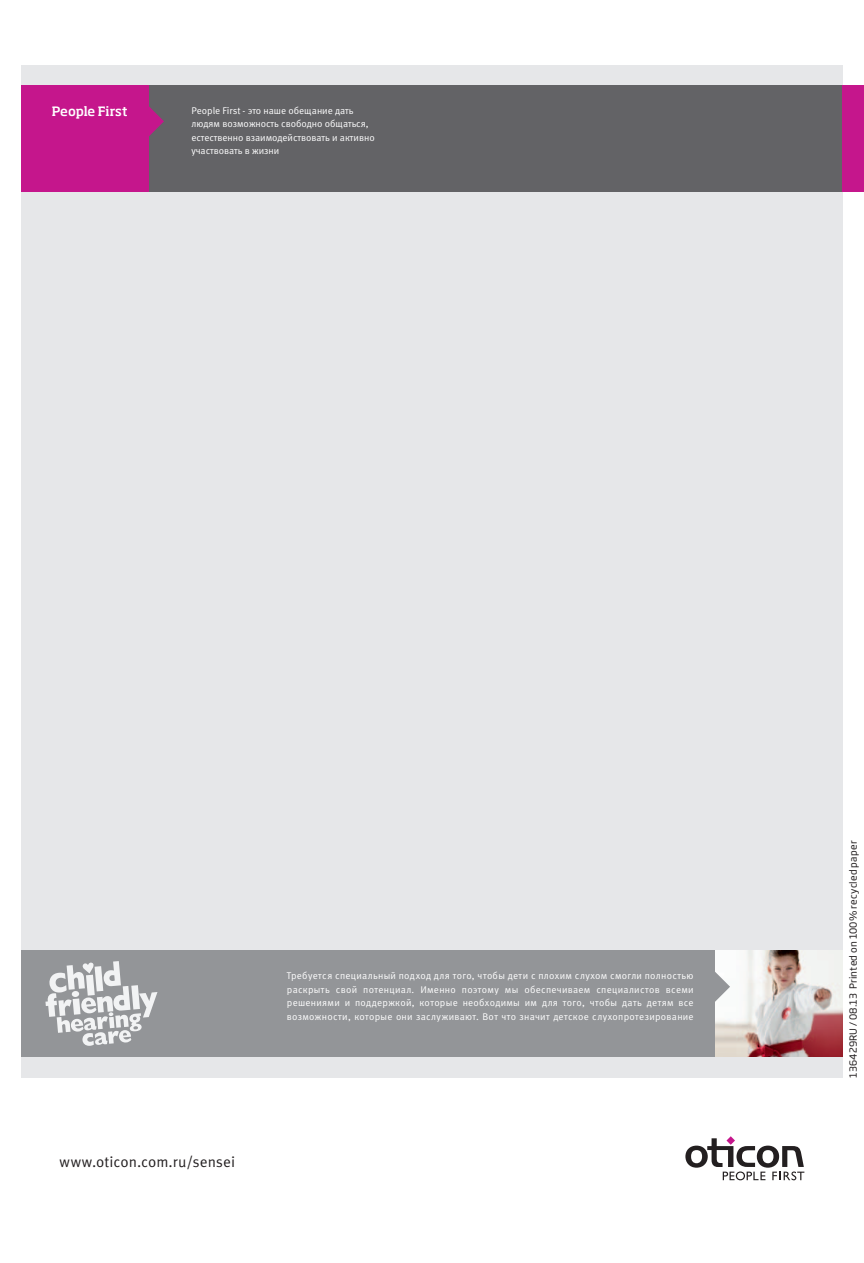
<style>
.page{position:relative;width:864px;height:1263px;background:#fff}
.page>*{position:absolute;margin:0;border:0;box-sizing:border-box;transform-origin:0 0}
.t1{font:15px "Meta Pro";color:#231f20}
.t2{font:500 12.75px "Soho Pro";letter-spacing:-.015em;color:#fff}
.t3{font:9.75px/13.5px "Meta Pro";color:#fff}
.t4{font:9.75px "Soho Gothic Pro";letter-spacing:.025em;color:#231f20}
</style>
<div class="page">
<div style="left:21px;top:66px;width:821px;height:1012px;background:#e6e7e9"></div>
<svg style="left:685px;top:1136px;width:119px;height:44px"></svg>
<div style="left:145px;top:85px;width:697px;height:106px;background:#636366"></div>
<div style="left:21px;top:85px;width:128px;height:106px;background:#c5168c"></div>
<svg style="left:149px;top:106px;width:15px;height:30px"></svg>
<div style="left:842px;top:85px;width:21px;height:106px;background:#c5168c"></div>
<img style="left:714px;top:950px;width:128px;height:107px">
<div style="left:21px;top:950px;width:693px;height:107px;background:#939598"></div>
<svg style="left:714px;top:972px;width:15px;height:30px"></svg>
<svg style="left:45px;top:961px;width:112px;height:85px"></svg>
<h2 class="t2" style="left:52px;top:102px;width:77px">People First</h2>
<p class="t3" style="left:191px;top:104px;width:185px">People First - это наше обещание дать людям возможность свободно общаться, естественно взаимодействовать и активно участвовать в жизни</p>
<p class="t3" style="left:287px;top:969px;width:408px;text-align:justify">Требуется специальный подход для того, чтобы дети с плохим слухом смогли полностью раскрыть свой потенциал. Именно поэтому мы обеспечиваем специалистов всеми решениями и поддержкой, которые необходимы им для того, чтобы дать детям все возможности, которые они заслуживают. Вот что значит детское слухопротезирование</p>
<h1 class="t1" style="left:60px;top:1153px;width:177px">www.oticon.com.ru/sensei</h1>
<p class="t4" style="left:845px;top:1078px;width:239px;rotate:-90deg">136429RU / 08.13 Printed on 100% recycled paper</p>
</div>
